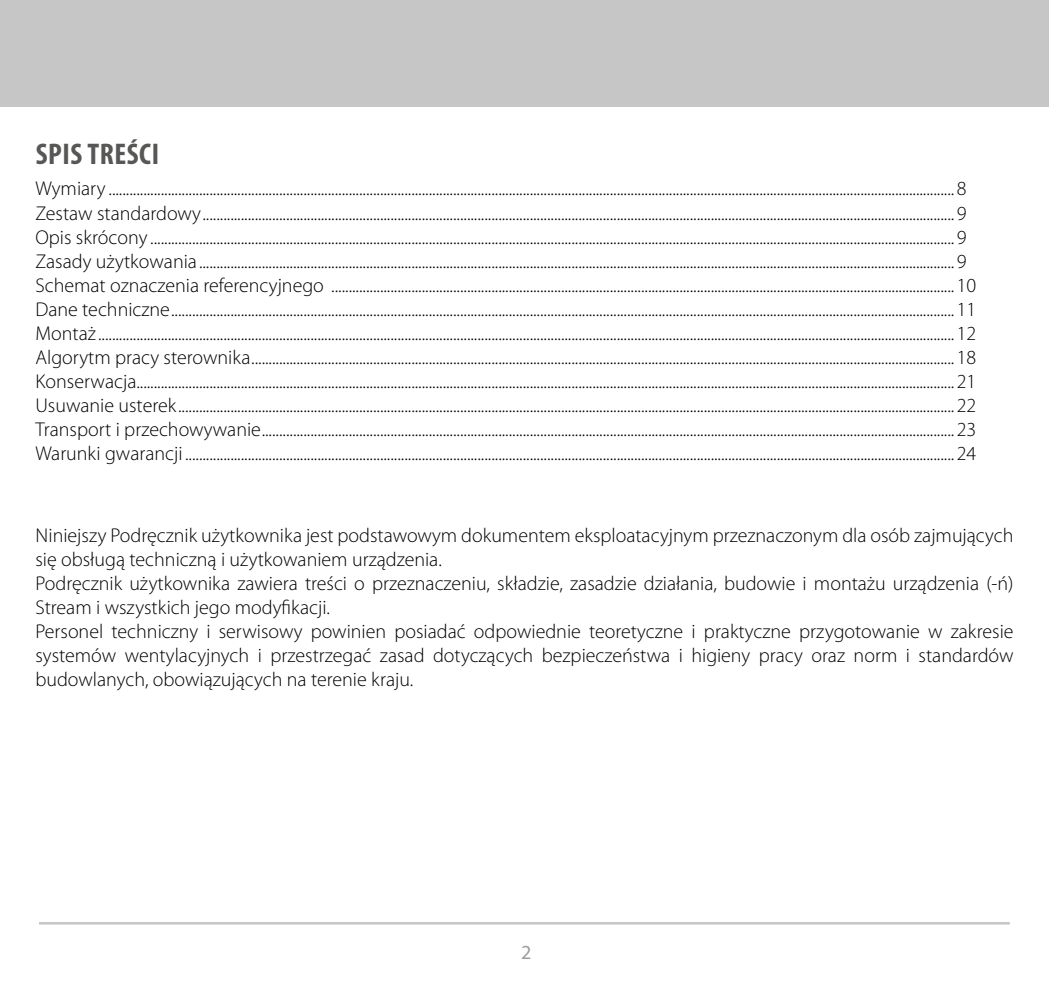
<style>
.page{position:relative;width:1049px;height:993px;background:#fff}
.page>*{position:absolute;margin:0;border:0;box-sizing:border-box;transform-origin:0 0}
.t1{font:700 condensed 30px "Myriad Pro";letter-spacing:.02em;color:#575756}
.t2{font:300 20px/24px "Myriad Pro";color:#000}
.t3{font:20px "Myriad Pro";color:#9d9d9c}
</style>
<div class="page">
<div style="left:0;top:0;width:1049px;height:106px;background:#c6c6c6"></div>
<hr style="left:39px;top:921px;width:971px;height:3px;background:#c6c6c6">
<h1 class="t1" style="left:36px;top:135px;width:125px">SPIS TREŚCI</h1>
<p class="t2" style="left:35px;top:177px;width:942px">Wymiary ................................................................................................................................................................................................................................................... 8<br>Zestaw standardowy........................................................................................................................................................................................................................ 9<br>Opis skrócony ....................................................................................................................................................................................................................................... 9<br>Zasady użytkowania......................................................................................................................................................................................................................... 9<br>Schemat oznaczenia referencyjnego ................................................................................................................................................................................... 10<br>Dane techniczne................................................................................................................................................................................................................................. 11<br>Montaż ...................................................................................................................................................................................................................................................... 12<br>Algorytm pracy sterownika.......................................................................................................................................................................................................... 18<br>Konserwacja........................................................................................................................................................................................................................................... 21<br>Usuwanie usterek............................................................................................................................................................................................................................... 22<br>Transport i przechowywanie....................................................................................................................................................................................................... 23<br>Warunki gwarancji ............................................................................................................................................................................................................................. 24</p>
<p class="t2" style="left:35px;top:523px;width:980px">Niniejszy Podręcznik użytkownika jest podstawowym dokumentem eksploatacyjnym przeznaczonym dla osób zajmujących się obsługą techniczną i użytkowaniem urządzenia.<br>Podręcznik użytkownika zawiera treści o przeznaczeniu, składzie, zasadzie działania, budowie i montażu urządzenia (-ń)<br>Stream i wszystkich jego modyfikacji.<br>Personel techniczny i serwisowy powinien posiadać odpowiednie teoretyczne i praktyczne przygotowanie w zakresie systemów wentylacyjnych i przestrzegać zasad dotyczących bezpieczeństwa i higieny pracy oraz norm i standardów budowlanych, obowiązujących na terenie kraju.</p>
<p class="t3" style="left:521px;top:939px;width:12px">2</p>
</div>
